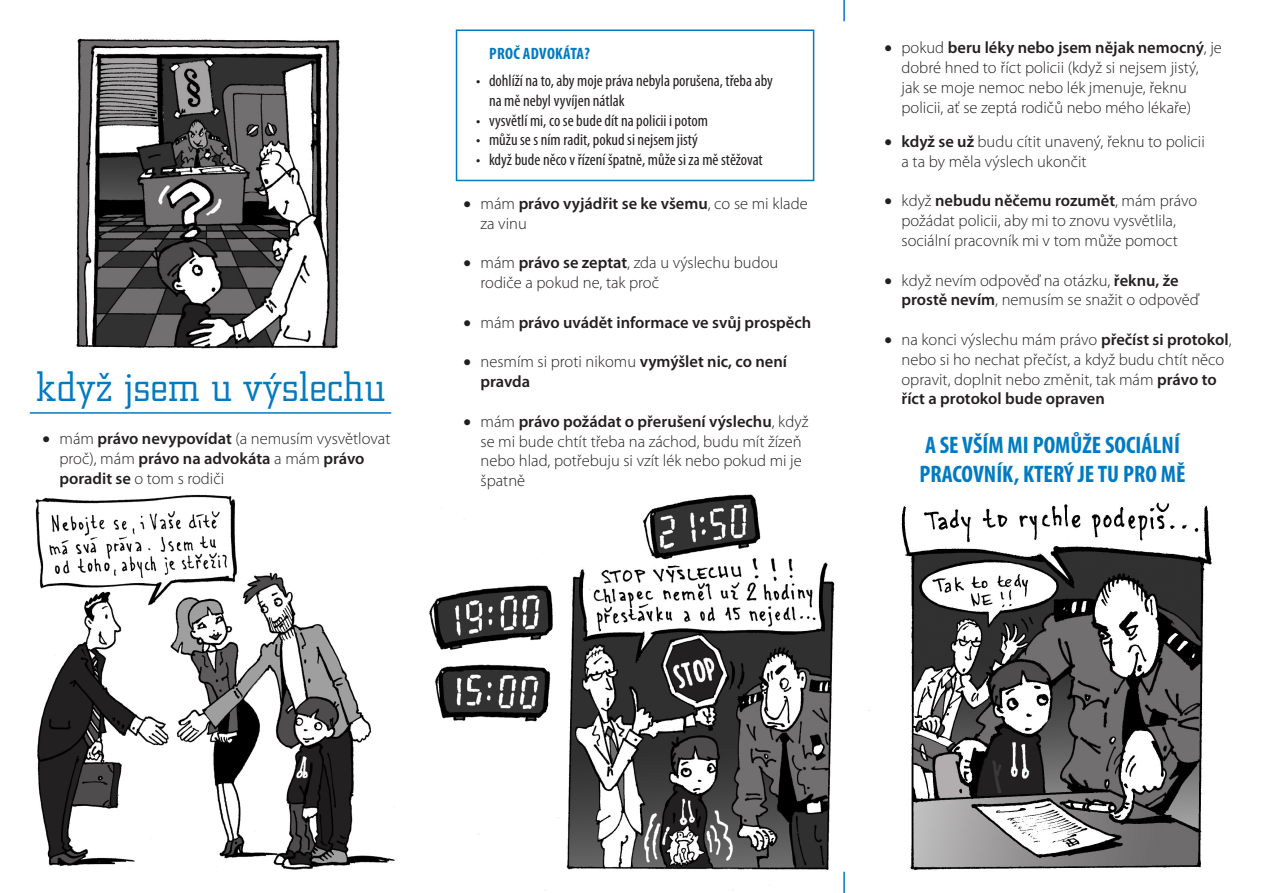
<style>
.page{position:relative;width:1263px;height:893px;background:#fff}
.page>*{position:absolute;margin:0;border:0;box-sizing:border-box;transform-origin:0 0}
.t1{font:300 45px "City DOT";color:#007ac2}
.t2{font:700 condensed 24px/28.8px "Myriad Pro";color:#007ac2}
.odrážky{font:300 16.5px/19.8px "Myriad Pro";color:#231f20}
.t3{font:condensed 16.5px/19.8px "Myriad Pro";color:#231f20}
.odrážky-2{font:600 16.5px/19.8px "Myriad Pro";color:#231f20}
.t4{font:700 condensed 16.5px "Myriad Pro";letter-spacing:.02em;color:#007ac2}
.s1{font-weight:600}
.s2{font-weight:300}
</style>
<div class="page">
<img style="left:76px;top:38px;width:264px;height:311px">
<img style="left:35px;top:494px;width:360px;height:376px">
<img style="left:429px;top:494px;width:416px;height:391px">
<img style="left:868px;top:502px;width:344px;height:369px">
<div style="left:456px;top:30px;width:358px;height:151px;border:2px solid #007ac2"></div>
<hr style="left:30px;top:412px;width:361px;height:2px;background:#007ac2">
<hr style="left:843px;top:0;width:2px;height:21px;background:#007ac2">
<hr style="left:843px;top:872px;width:2px;height:21px;background:#007ac2">
<p class="t1" style="left:36px;top:363px;width:351px">když jsem u výslechu</p>
<p class="odrážky" style="left:60px;top:429px;width:332px;text-indent:-17px">• mám <span class="s1">právo nevypovídat</span> (a nemusím vysvětlovat proč), mám <span class="s1">právo na advokáta</span> a mám <span class="s1">právo poradit se</span> o tom s rodiči</p>
<p class="t4" style="left:489px;top:43px;width:102px">PROČ ADVOKÁTA?</p>
<p class="t3" style="left:489px;top:70px;width:285px;text-indent:-13px">• dohlíží na to, aby moje práva nebyla porušena, třeba aby na mě nebyl vyvíjen nátlak</p>
<p class="t3" style="left:476px;top:110px;width:233px">• vysvětlí mi, co se bude dít na policii i potom</p>
<p class="t3" style="left:476px;top:130px;width:223px">• můžu se s ním radit, pokud si nejsem jistý</p>
<p class="t3" style="left:476px;top:150px;width:288px">• když bude něco v řízení špatně, může si za mě stěžovat</p>
<p class="odrážky-2" style="left:480px;top:193px;width:329px;text-indent:-17px">• <span class="s2">mám</span> právo vyjádřit se ke všemu<span class="s2">, co se mi klade za vinu</span></p>
<p class="odrážky" style="left:480px;top:253px;width:299px;text-indent:-17px">• mám <span class="s1">právo se zeptat</span>, zda u výslechu budou rodiče a pokud ne, tak proč</p>
<p class="odrážky-2" style="left:463px;top:312px;width:349px">• <span class="s2">mám</span> právo uvádět informace ve svůj prospěch</p>
<p class="odrážky-2" style="left:480px;top:351px;width:308px;text-indent:-17px">• <span class="s2">nesmím si proti nikomu</span> vymýšlet nic, co není pravda</p>
<p class="odrážky" style="left:480px;top:411px;width:329px;text-indent:-17px">• mám <span class="s1">právo požádat o přerušení výslechu</span>, když se mi bude chtít třeba na záchod, budu mít žízeň nebo hlad, potřebuju si vzít lék nebo pokud mi je špatně</p>
<p class="odrážky" style="left:901px;top:38px;width:322px;text-indent:-17px">• pokud <span class="s1">beru léky nebo jsem nějak nemocný</span>, je dobré hned to říct policii (když si nejsem jistý,<br>jak se moje nemoc nebo lék jmenuje, řeknu policii, ať se zeptá rodičů nebo mého lékaře)</p>
<p class="odrážky" style="left:901px;top:131px;width:305px;text-indent:-17px">• <span class="s1">když se už</span> budu cítit unavený, řeknu to policii a ta by měla výslech ukončit</p>
<p class="odrážky" style="left:884px;top:191px;width:314px;text-align:center">• když <span class="s1">nebudu něčemu rozumět</span>, mám právo požádat policii, aby mi to znovu vysvětlila, sociální pracovník mi v tom může pomoct</p>
<p class="odrážky" style="left:901px;top:270px;width:299px;text-indent:-17px">• když nevím odpověď na otázku, <span class="s1">řeknu, že prostě nevím</span>, nemusím se snažit o odpověď</p>
<p class="odrážky" style="left:901px;top:329px;width:331px;text-indent:-17px">• na konci výslechu mám právo <span class="s1">přečíst si protokol</span>, nebo si ho nechat přečíst, a když budu chtít něco opravit, doplnit nebo změnit, tak mám <span class="s1">právo to říct a protokol bude opraven</span></p>
<p class="t2" style="left:919px;top:430px;width:267px">A SE VŠÍM MI POMŮŽE SOCIÁLNÍ<br>PRACOVNÍK, KTERÝ JE TU PRO MĚ</p>
</div>
